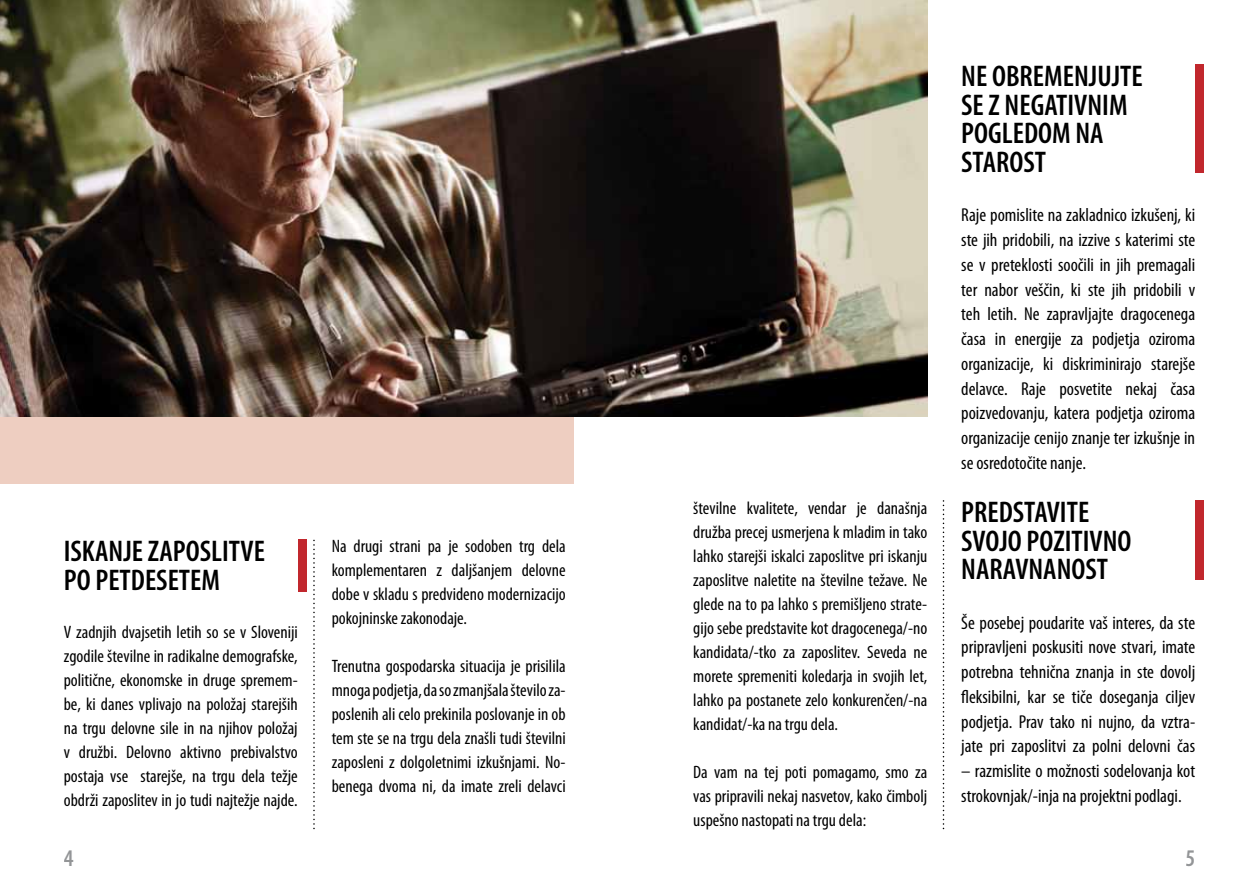
<style>
.page{position:relative;width:1259px;height:893px;background:#fff}
.page>*{position:absolute;margin:0;border:0;box-sizing:border-box;transform-origin:0 0}
.t1{font:600 condensed 30px/28.5px "Myriad Pro";color:#000}
.t2{font:600 condensed 24px "Myriad Pro";color:#939597}
.t3{font:condensed 18.75px/24.8px "Myriad Pro";color:#000;text-align:justify}
.t4{font:condensed 18px/24px "Myriad Pro";color:#000;text-align:justify}
</style>
<div class="page">
<div style="left:0;top:416px;width:573px;height:68px;background:#eecec1"></div>
<img style="left:0;top:0;width:927px;height:417px">
<svg style="left:942px;top:500px;width:2px;height:329px"></svg>
<svg style="left:313px;top:540px;width:2px;height:289px"></svg>
<div style="left:298px;top:539px;width:9px;height:53px;background:#c1272d"></div>
<div style="left:1195px;top:64px;width:8px;height:109px;background:#c1272d"></div>
<div style="left:1195px;top:500px;width:8px;height:79px;background:#c1272d"></div>
<h1 class="t1" style="left:64px;top:536px;width:203px">ISKANJE ZAPOSLITVE<br>PO PETDESETEM</h1>
<p class="t4" style="left:64px;top:619px;width:235px">V zadnjih dvajsetih letih so se v Sloveniji zgodile številne in radikalne demografske, politične, ekonomske in druge spremem&shy;be, ki danes vplivajo na položaj starejših na trgu delovne sile in na njihov položaj v družbi. Delovno aktivno prebivalstvo postaja vse starejše, na trgu dela težje obdrži zaposlitev in jo tudi najtežje najde.</p>
<p class="t4" style="left:332px;top:534px;width:235px">Na drugi strani pa je sodoben trg dela komplementaren z daljšanjem delovne dobe v skladu s predvideno modernizacijo pokojninske zakonodaje.</p>
<p class="t4" style="left:332px;top:654px;width:235px">Trenutna gospodarska situacija je prisilila mnoga podjetja, da so zmanjšala število za&shy;poslenih ali celo prekinila poslovanje in ob tem ste se na trgu dela znašli tudi številni zaposleni z dolgoletnimi izkušnjami. No&shy;benega dvoma ni, da imate zreli delavci</p>
<p class="t4" style="left:693px;top:495px;width:235px">številne kvalitete, vendar je današnja družba precej usmerjena k mladim in tako lahko starejši iskalci zaposlitve pri iskanju zaposlitve naletite na številne težave. Ne glede na to pa lahko s premišljeno strate&shy;gijo sebe predstavite kot dragocenega/-no kandidata/-tko za zaposlitev. Seveda ne morete spremeniti koledarja in svojih let, lahko pa postanete zelo konkurenčen/-na kandidat/-ka na trgu dela.</p>
<p class="t4" style="left:693px;top:759px;width:235px">Da vam na tej poti pomagamo, smo za vas pripravili nekaj nasvetov, kako čimbolj uspešno nastopati na trgu dela:</p>
<h1 class="t1" style="left:961px;top:62px;width:183px">NE OBREMENJUJTE<br>SE Z NEGATIVNIM<br>POGLEDOM NA<br>STAROST</h1>
<p class="t3" style="left:961px;top:202px;width:235px">Raje pomislite na zakladnico izkušenj, ki ste jih pridobili, na izzive s katerimi ste se v preteklosti soočili in jih premagali ter nabor veščin, ki ste jih pridobili v teh letih. Ne zapravljajte dragocenega časa in energije za podjetja oziroma organizacije, ki diskriminirajo starejše delavce. Raje posvetite nekaj časa poizvedovanju, katera podjetja oziroma organizacije cenijo znanje ter izkušnje in se osredotočite nanje.</p>
<h1 class="t1" style="left:961px;top:497px;width:172px">PREDSTAVITE<br>SVOJO POZITIVNO<br>NARAVNANOST</h1>
<p class="t3" style="left:961px;top:610px;width:235px">Še posebej poudarite vaš interes, da ste pripravljeni poskusiti nove stvari, imate potrebna tehnična znanja in ste dovolj fleksibilni, kar se tiče doseganja ciljev podjetja. Prav tako ni nujno, da vztra&shy;jate pri zaposlitvi za polni delovni čas</p>
<p class="t3" style="left:961px;top:758px;width:235px">– razmislite o možnosti sodelovanja kot strokovnjak/-inja na projektni podlagi.</p>
<h2 class="t2" style="left:64px;top:844px;width:11px">4</h2>
<h2 class="t2" style="left:1185px;top:844px;width:11px">5</h2>
</div>
